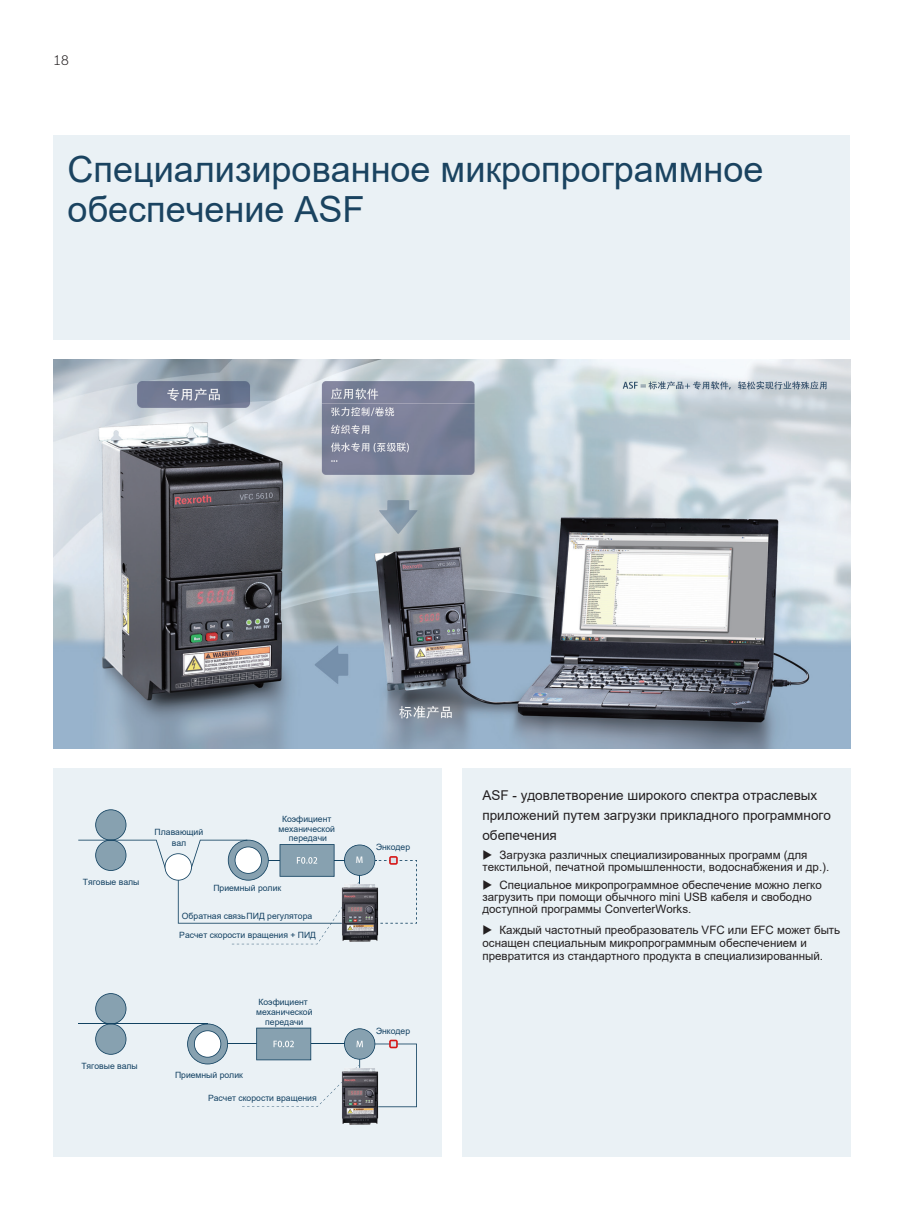
<style>
.page{position:relative;width:919px;height:1217px;background:#fff}
.page>*{position:absolute;margin:0;border:0;box-sizing:border-box;transform-origin:0 0}
.t1{font:36px/40.2px "Arial";color:#1a4360}
.t2{font:13.5px/20.2px "Arial";color:#231f20}
.t3{font:300 13.5px "Bosch Sans";color:#231f20}
.t4{font:11.55px/12px "Arial";color:#231f20}
.t5{font:8.55px/9.6px "Arial";color:#144263;text-align:center}
.t6{font:8.4px "Adobe Heiti Std";color:#fff}
</style>
<div class="page">
<div style="left:53px;top:768px;width:388px;height:224px;background:#eaf1f5"></div>
<img style="left:54px;top:360px;width:796px;height:387px">
<div style="left:54px;top:972px;width:387px;height:183px;background:#eaf1f5"></div>
<div style="left:462px;top:768px;width:388px;height:388px;background:#eaf1f5"></div>
<div style="left:54px;top:135px;width:796px;height:204px;background:#eaf1f5"></div>
<svg style="left:78px;top:809px;width:339px;height:135px"></svg>
<img style="left:341px;top:882px;width:38px;height:58px">
<svg style="left:95px;top:993px;width:31px;height:61px"></svg>
<hr style="left:78px;top:1023px;width:129px;height:1px;background:#124261">
<svg style="left:187px;top:1023px;width:230px;height:83px"></svg>
<img style="left:341px;top:1065px;width:38px;height:58px">
<p class="t3" style="left:54px;top:51px;width:17px">18</p>
<h1 class="t1" style="left:68px;top:149px;width:697px">Специализированное микропрограммное обеспечение ASF</h1>
<p class="t5" style="left:83px;top:877px;width:58px">Тяговые валы</p>
<p class="t5" style="left:155px;top:826px;width:50px;line-height:11.1px">Плавающий вал</p>
<p class="t5" style="left:278px;top:814px;width:58px">Коэфициент механической передачи</p>
<p class="t5" style="left:213px;top:883px;width:69px">Приемный ролик</p>
<p class="t5" style="left:182px;top:910px;width:132px">Обратная связь ПИД регулятора</p>
<p class="t5" style="left:179px;top:930px;width:138px">Расчет скорости вращения + ПИД</p>
<p class="t6" style="left:356px;top:854px;width:9px">M</p>
<p class="t5" style="left:376px;top:842px;width:36px">Энкодер</p>
<p class="t5" style="left:81px;top:1061px;width:58px">Тяговые валы</p>
<p class="t5" style="left:256px;top:997px;width:58px">Коэфициент механической передачи</p>
<p class="t5" style="left:175px;top:1070px;width:69px">Приемный ролик</p>
<p class="t5" style="left:208px;top:1092px;width:110px">Расчет скорости вращения</p>
<p class="t5" style="left:376px;top:1025px;width:36px">Энкодер</p>
<p class="t2" style="left:482px;top:784px;width:350px">ASF - удовлетворение широкого спектра отраслевых приложений путем загрузки прикладного программного обепечения</p>
<p class="t4" style="left:482px;top:848px;width:348px">◆ Загрузка различных специализированных программ (для текстильной, печатной промышленности, водоснабжения и др.).</p>
<p class="t4" style="left:482px;top:879px;width:341px">◆ Специальное микропрограммное обеспечение можно легко загрузить при помощи обычного mini USB кабеля и свободно доступной программы ConverterWorks.</p>
<p class="t4" style="left:482px;top:923px;width:359px;line-height:12.9px">◆ Каждый частотный преобразователь VFC или EFC может быть оснащен специальным микропрограммным обеспечением и превратится из стандартного продукта в специализированный.</p>
</div>
